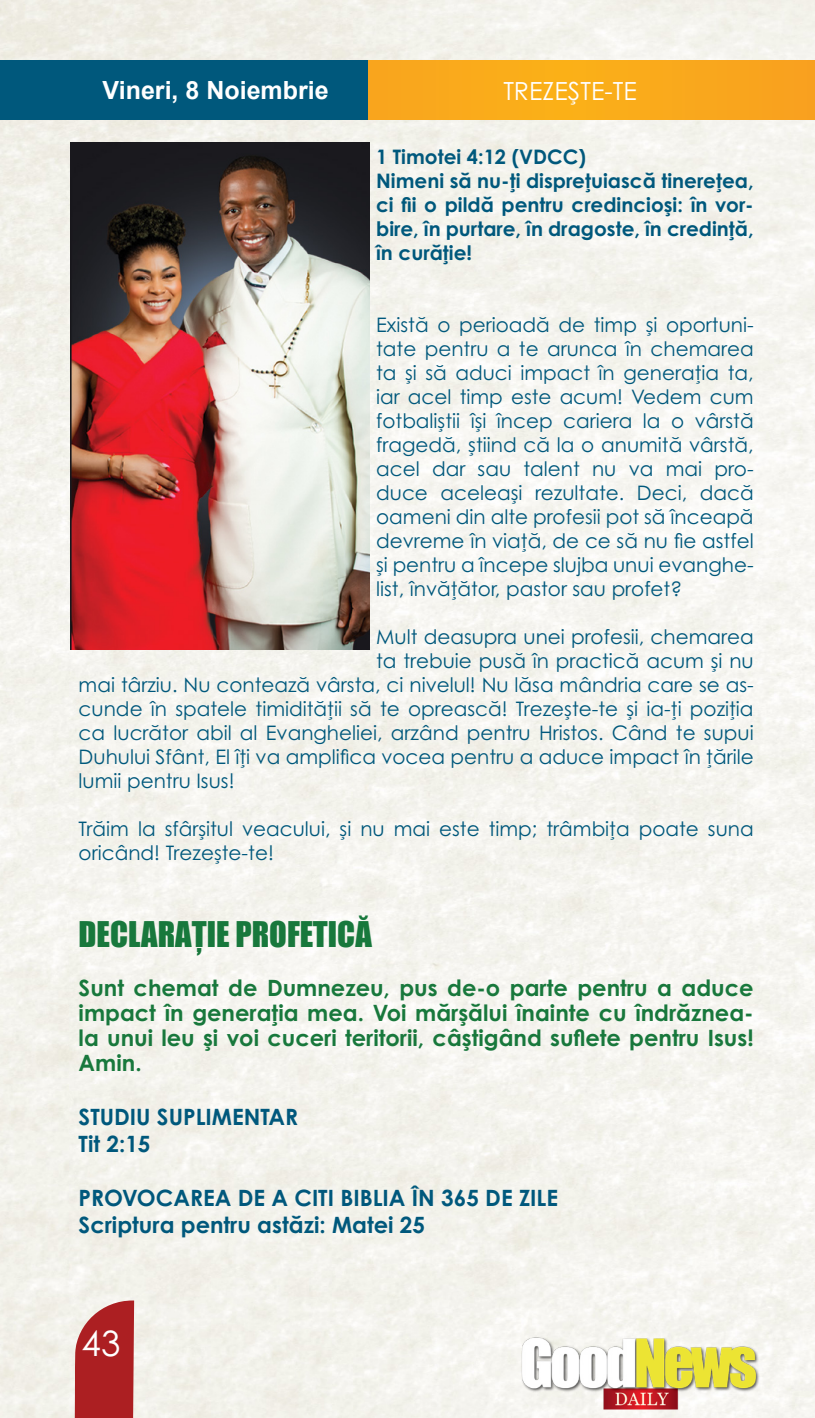
<style>
.page{position:relative;width:815px;height:1418px;background:#fff}
.page>*{position:absolute;margin:0;border:0;box-sizing:border-box;transform-origin:0 0}
.t1{font:35px "Century Gothic Pro";color:#fff}
.t2{font:32.5px "Impact";color:#18783c}
.t3{font:700 25px "Arial";color:#fff}
.t4{font:25px "Century Gothic Pro";color:#fff}
.t5{font:700 22.5px/25px "Century Gothic Pro";color:#18783c;text-align:justify}
.t6{font:700 22.5px "Century Gothic Pro";color:#00587c}
.t7{font:20px/24px "Century Gothic Pro";color:#00587c;text-align:justify}
.t8{font:700 20px/24px "Century Gothic Pro";color:#00587c;text-align:justify}
</style>
<div class="page">
<img style="left:0;top:0;width:815px;height:1417px">
<div style="left:139px;top:60px;width:676px;height:60px;background:#faa91c"></div>
<div style="left:0;top:60px;width:368px;height:60px;background:#00587c"></div>
<svg style="left:73px;top:1300px;width:61px;height:117px;background:#b53c3e"></svg>
<img style="left:516px;top:1335px;width:245px;height:76px">
<img style="left:71px;top:142px;width:299px;height:508px">
<p class="t3" style="left:103px;top:74px;width:227px">Vineri, 8 Noiembrie</p>
<p class="t4" style="left:503px;top:75px;width:135px">TREZEȘTE-TE</p>
<p class="t8" style="left:376px;top:144px;width:211px">1 Timotei 4:12 (VDCC)</p>
<p class="t8" style="left:376px;top:168px;width:379px">Nimeni să nu-ți disprețuiască tinerețea, ci fii o pildă pentru credincioși: în vor&shy;bire, în purtare, în dragoste, în credință, în curăție!</p>
<p class="t7" style="left:376px;top:312px;width:379px">Există o perioadă de timp și oportuni&shy;tate pentru a te arunca în chemarea ta și să aduci impact în generația ta, iar acel timp este acum! Vedem cum fotbaliștii își încep cariera la o vârstă fragedă, știind că la o anumită vârstă, acel dar sau talent nu va mai pro&shy;duce aceleași rezultate. Deci, dacă oameni din alte profesii pot să înceapă devreme în viață, de ce să nu fie astfel și pentru a începe slujba unui evanghe&shy;list, învățător, pastor sau profet?</p>
<p class="t7" style="left:376px;top:624px;width:379px">Mult deasupra unei profesii, chemarea</p>
<p class="t7" style="left:376px;top:648px;width:379px">ta trebuie pusă în practică acum și nu</p>
<p class="t7" style="left:79px;top:672px;width:676px">mai târziu. Nu contează vârsta, ci nivelul! Nu lăsa mândria care se as-</p>
<p class="t7" style="left:79px;top:696px;width:676px">cunde în spatele timidității să te oprească! Trezește-te și ia-ți poziția</p>
<p class="t7" style="left:79px;top:720px;width:676px">ca lucrător abil al Evangheliei, arzând pentru Hristos. Când te supui</p>
<p class="t7" style="left:79px;top:744px;width:677px">Duhului Sfânt, El îți va amplifica vocea pentru a aduce impact în țările</p>
<p class="t7" style="left:79px;top:768px;width:157px">lumii pentru Isus!</p>
<p class="t7" style="left:79px;top:816px;width:677px">Trăim la sfârșitul veacului, și nu mai este timp; trâmbița poate suna oricând! Trezește-te!</p>
<p class="t2" style="left:79px;top:909px;width:295px">DECLARAȚIE PROFETICĂ</p>
<p class="t5" style="left:79px;top:975px;width:677px">Sunt chemat de Dumnezeu, pus de-o parte pentru a aduce impact în generația mea. Voi mărșălui înainte cu îndrăznea&shy;la unui leu și voi cuceri teritorii, câștigând suflete pentru Isus!<br>Amin.</p>
<p class="t6" style="left:79px;top:1102px;width:221px">STUDIU SUPLIMENTAR</p>
<p class="t6" style="left:79px;top:1129px;width:73px">Tit 2:15</p>
<p class="t6" style="left:79px;top:1183px;width:481px">PROVOCAREA DE A CITI BIBLIA ÎN 365 DE ZILE</p>
<p class="t6" style="left:79px;top:1210px;width:348px">Scriptura pentru astăzi: Matei 25</p>
<h1 class="t1" style="left:82px;top:1322px;width:40px">43</h1>
</div>
